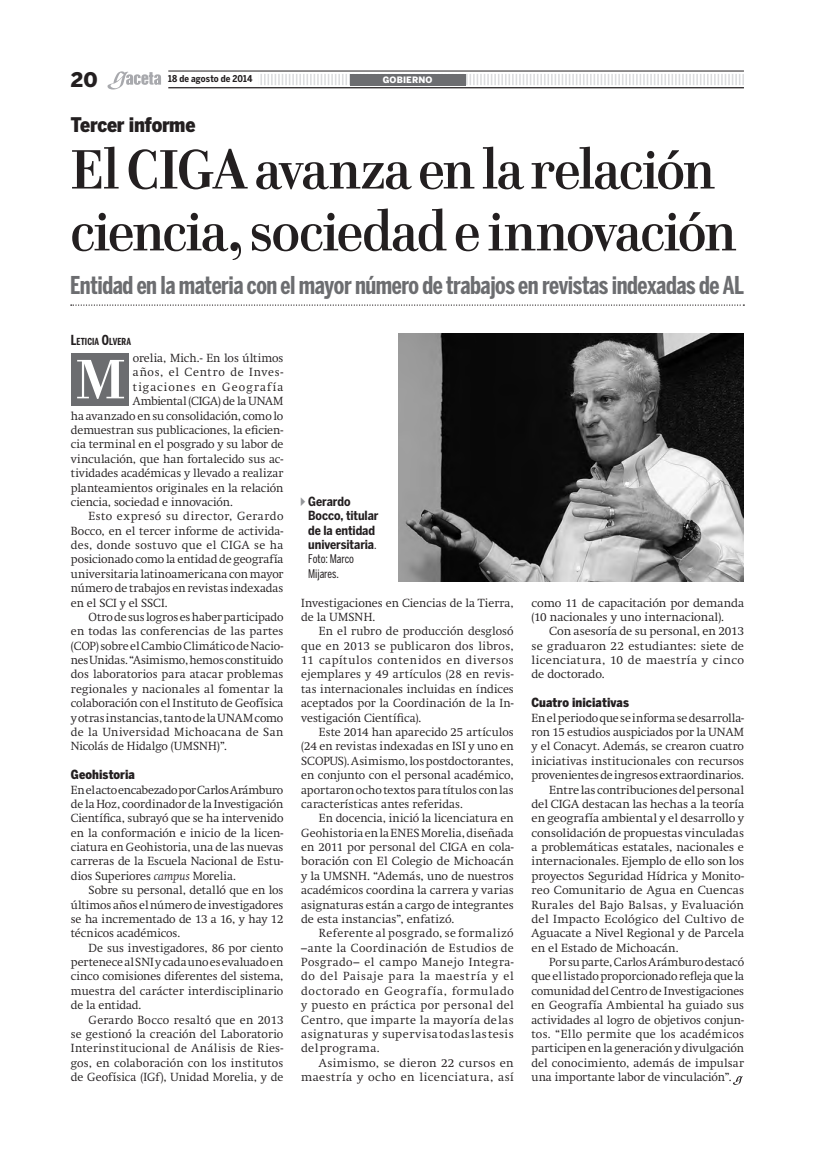
<style>
.page{position:relative;width:815px;height:1152px;background:#fff}
.page>*{position:absolute;margin:0;border:0;box-sizing:border-box;transform-origin:0 0}
.t1{font:700 56.38px "Cellini TF";color:#fff}
.t2{font:700 56.25px/61.9px "Cellini TF";letter-spacing:-.025em;color:#231f20;scale:.95 1}
.t3{font:700 extra-condensed 24.38px "Benton Sans";letter-spacing:-.02em;color:#6c6d70}
.t4{font:900 condensed 20px "Benton Sans";letter-spacing:-.015em;color:#231f20}
.t5{font:900 20px "Benton Sans";color:#231f20}
.t6{font:700 condensed 12.5px/14.4px "Benton Sans";letter-spacing:-.005em;color:#231f20}
.t7{font:900 condensed 12.5px "Benton Sans";letter-spacing:.005em;color:#231f20}
.t8{font:extra-condensed 11.88px/14.4px "Benton Sans";letter-spacing:-.005em;color:#231f20}
.t9{font:300 11.62px/14.4px "Swift";letter-spacing:.005em;color:#231f20;text-align:justify}
.t10{font:300 11.62px "Swift";letter-spacing:.025em;color:#231f20}
.t11{font:300 11.62px/14.4px "Swift";letter-spacing:.035em;color:#231f20;text-align:right}
.t12{font:300 11.62px "Swift";letter-spacing:-.02em;color:#231f20}
.t13{font:300 11.62px "Swift";letter-spacing:.03em;color:#231f20}
.t14{font:300 11.62px "Swift";letter-spacing:.045em;color:#231f20}
.t15{font:300 11.62px "Swift";letter-spacing:-.015em;color:#231f20}
.t16{font:300 11.62px "Swift";letter-spacing:.065em;color:#231f20}
.t17{font:300 11.62px "Swift";letter-spacing:.095em;color:#231f20}
.t18{font:700 extra-condensed 9.62px "Benton Sans";letter-spacing:.01em;color:#231f20}
.t19{font:700 condensed 9.38px "Benton Sans";letter-spacing:.01em;color:#231f20}
.t20{font:900 8.75px "Benton Sans";letter-spacing:.01em;color:#fff}
.s1{font-size:13.75px}
.s2{font-style:italic}
.s3{font-weight:400;font-stretch:extra-condensed;font-size:11.88px}
</style>
<div class="page">
<svg style="left:260px;top:74px;width:484px;height:11px"></svg>
<hr style="left:168px;top:71px;width:576px;height:1px;background:#231f20">
<hr style="left:168px;top:87px;width:576px;height:1px;background:#231f20">
<svg style="left:107px;top:71px;width:54px;height:19px"></svg>
<div style="left:71px;top:353px;width:57px;height:52px;background:#6c6d70"></div>
<div style="left:350px;top:74px;width:115px;height:11px;background:#6c6d70"></div>
<svg style="left:71px;top:304px;width:673px;height:2px"></svg>
<img style="left:398px;top:333px;width:346px;height:248px">
<svg style="left:733px;top:1076px;width:10px;height:8px"></svg>
<h3 class="t5" style="left:71px;top:68px;width:28px">20</h3>
<p class="t19" style="left:168px;top:73px;width:86px">18 de agosto de 2014</p>
<p class="t20" style="left:383px;top:74px;width:51px">GOBIERNO</p>
<h3 class="t4" style="left:71px;top:113px;width:126px">Tercer informe</h3>
<h2 class="t2" style="left:70px;top:137px;width:703px">El CIGA avanza en la relación ciencia, sociedad e innovación</h2>
<h3 class="t3" style="left:70px;top:271px;width:675px">Entidad en la materia con el mayor número de trabajos en revistas indexadas de AL</h3>
<p class="t18" style="left:71px;top:335px;width:62px"><span class="s1">L</span>ETICIA <span class="s1">O</span>LVERA</p>
<h1 class="t1" style="left:75px;top:346px;width:52px">M</h1>
<p class="t9" style="left:133px;top:351px;width:152px">orelia, Mich.- En los últimos</p>
<p class="t16" style="left:133px;top:366px;width:152px">años, el Centro de Inves-</p>
<p class="t17" style="left:133px;top:380px;width:152px">tigaciones en Geografía</p>
<p class="t15" style="left:133px;top:394px;width:152px">Ambiental (CIGA) de la UNAM</p>
<p class="t9" style="left:71px;top:408px;width:214px">ha avanzado en su consolidación, como lo</p>
<p class="t9" style="left:71px;top:423px;width:214px">demuestran sus publicaciones, la eficien-</p>
<p class="t9" style="left:71px;top:437px;width:214px">cia terminal en el posgrado y su labor de</p>
<p class="t9" style="left:71px;top:451px;width:214px">vinculación, que han fortalecido sus ac-</p>
<p class="t9" style="left:71px;top:466px;width:214px">tividades académicas y llevado a realizar</p>
<p class="t9" style="left:71px;top:480px;width:214px">planteamientos originales en la relación</p>
<p class="t9" style="left:71px;top:495px;width:163px">ciencia, sociedad e innovación.</p>
<p class="t14" style="left:89px;top:509px;width:196px">Esto expresó su director, Gerardo</p>
<p class="t9" style="left:71px;top:523px;width:214px">Bocco, en el tercer informe de activida-</p>
<p class="t10" style="left:71px;top:538px;width:214px">des, donde sostuvo que el CIGA se ha</p>
<p class="t9" style="left:71px;top:552px;width:214px">posicionado como la entidad de geografía</p>
<p class="t9" style="left:71px;top:566px;width:214px">universitaria latinoamericana con mayor</p>
<p class="t9" style="left:71px;top:581px;width:214px">número de trabajos en revistas indexadas</p>
<p class="t9" style="left:71px;top:595px;width:98px">en el SCI y el SSCI.</p>
<p class="t9" style="left:89px;top:610px;width:196px">Otro de sus logros es haber participado</p>
<p class="t9" style="left:71px;top:624px;width:214px">en todas las conferencias de las partes</p>
<p class="t9" style="left:71px;top:638px;width:214px">(COP) sobre el Cambio Climático de Nacio-</p>
<p class="t12" style="left:71px;top:653px;width:214px">nes Unidas. “Asimismo, hemos constituido</p>
<p class="t9" style="left:71px;top:667px;width:214px">dos laboratorios para atacar problemas</p>
<p class="t9" style="left:71px;top:681px;width:214px">regionales y nacionales al fomentar la</p>
<p class="t9" style="left:71px;top:696px;width:214px">colaboración con el Instituto de Geofísica</p>
<p class="t9" style="left:71px;top:710px;width:214px">y otras instancias, tanto de la UNAM como</p>
<p class="t13" style="left:71px;top:725px;width:214px">de la Universidad Michoacana de San</p>
<p class="t9" style="left:71px;top:739px;width:158px">Nicolás de Hidalgo (UMSNH)”.</p>
<p class="t7" style="left:71px;top:767px;width:66px">Geohistoria</p>
<p class="t9" style="left:71px;top:782px;width:214px">En el acto encabezado por Carlos Arámburo de la Hoz, coordinador de la Investigación Científica, subrayó que se ha intervenido en la conformación e inicio de la licen&shy;ciatura en Geohistoria, una de las nuevas carreras de la Escuela Nacional de Estu&shy;dios Superiores <span class="s2">campus</span> Morelia.</p>
<p class="t9" style="left:71px;top:883px;width:214px;text-indent:18px">Sobre su personal, detalló que en los últimos años el número de investigadores se ha incrementado de 13 a 16, y hay 12 técnicos académicos.</p>
<p class="t9" style="left:71px;top:940px;width:214px;text-indent:18px">De sus investigadores, 86 por ciento pertenece al SNI y cada uno es evaluado en cinco comisiones diferentes del sistema, muestra del carácter interdisciplinario de la entidad.</p>
<p class="t9" style="left:71px;top:1012px;width:214px;text-indent:18px">Gerardo Bocco resaltó que en 2013 se gestionó la creación del Laboratorio Interinstitucional de Análisis de Ries&shy;gos, en colaboración con los institutos de Geofísica (IGf), Unidad Morelia, y de</p>
<p class="t6" style="left:308px;top:494px;width:72px">Gerardo<br>Bocco, titular de la entidad universitaria<span class="s3">.</span></p>
<p class="t8" style="left:308px;top:552px;width:47px">Foto: Marco<br>Mijares.</p>
<p class="t9" style="left:301px;top:595px;width:214px">Investigaciones en Ciencias de la Tierra, de la UMSNH.</p>
<p class="t9" style="left:301px;top:624px;width:214px;text-indent:18px">En el rubro de producción desglosó que en 2013 se publicaron dos libros, 11 capítulos contenidos en diversos ejemplares y 49 artículos (28 en revis&shy;tas internacionales incluidas en índices aceptados por la Coordinación de la In&shy;vestigación Científica).</p>
<p class="t9" style="left:301px;top:725px;width:214px;text-indent:18px">Este 2014 han aparecido 25 artículos (24 en revistas indexadas en ISI y uno en SCOPUS). Asimismo, los postdoctorantes, en conjunto con el personal académico, aportaron ocho textos para títulos con las características antes referidas.</p>
<p class="t9" style="left:301px;top:811px;width:214px;text-indent:18px">En docencia, inició la licenciatura en Geohistoria en la ENES Morelia, diseñada en 2011 por personal del CIGA en cola&shy;boración con El Colegio de Michoacán y la UMSNH. “Además, uno de nuestros académicos coordina la carrera y varias asignaturas están a cargo de integrantes de esta instancias”, enfatizó.</p>
<p class="t9" style="left:301px;top:926px;width:214px;text-indent:18px">Referente al posgrado, se formalizó –ante la Coordinación de Estudios de Posgrado– el campo Manejo Integra&shy;do del Paisaje para la maestría y el doctorado en Geografía, formulado y puesto en práctica por personal del Centro, que imparte la mayoría delas asignaturas y supervisatodaslastesis delprograma.</p>
<p class="t11" style="left:301px;top:1055px;width:214px">Asimismo, se dieron 22 cursos en maestría y ocho en licenciatura, así</p>
<p class="t9" style="left:531px;top:595px;width:214px">como 11 de capacitación por demanda (10 nacionales y uno internacional).</p>
<p class="t9" style="left:531px;top:624px;width:214px;text-indent:18px">Con asesoría de su personal, en 2013 se graduaron 22 estudiantes: siete de licenciatura, 10 de maestría y cinco de doctorado.</p>
<p class="t7" style="left:531px;top:695px;width:99px">Cuatro iniciativas</p>
<p class="t9" style="left:531px;top:710px;width:214px">En el periodo que se informa se desarrolla-</p>
<p class="t9" style="left:531px;top:725px;width:214px">ron 15 estudios auspiciados por la UNAM</p>
<p class="t9" style="left:531px;top:739px;width:214px">y el Conacyt. Además, se crearon cuatro</p>
<p class="t9" style="left:531px;top:753px;width:214px">iniciativas institucionales con recursos</p>
<p class="t9" style="left:531px;top:768px;width:214px">provenientes de ingresos extraordinarios.</p>
<p class="t9" style="left:549px;top:782px;width:196px">Entre las contribuciones del personal</p>
<p class="t9" style="left:531px;top:796px;width:214px">del CIGA destacan las hechas a la teoría</p>
<p class="t9" style="left:531px;top:811px;width:214px">en geografía ambiental y el desarrollo y</p>
<p class="t9" style="left:531px;top:825px;width:214px">consolidación de propuestas vinculadas</p>
<p class="t9" style="left:531px;top:840px;width:214px">a problemáticas estatales, nacionales e</p>
<p class="t9" style="left:531px;top:854px;width:214px">internacionales. Ejemplo de ello son los</p>
<p class="t9" style="left:531px;top:868px;width:214px">proyectos Seguridad Hídrica y Monito-</p>
<p class="t9" style="left:532px;top:883px;width:214px">reo Comunitario de Agua en Cuencas</p>
<p class="t10" style="left:532px;top:897px;width:214px">Rurales del Bajo Balsas, y Evaluación</p>
<p class="t10" style="left:531px;top:912px;width:214px">del Impacto Ecológico del Cultivo de</p>
<p class="t9" style="left:531px;top:926px;width:214px">Aguacate a Nivel Regional y de Parcela</p>
<p class="t9" style="left:531px;top:940px;width:149px">en el Estado de Michoacán.</p>
<p class="t9" style="left:549px;top:955px;width:196px">Por su parte, Carlos Arámburo destacó</p>
<p class="t9" style="left:531px;top:969px;width:214px">que el listado proporcionado refleja que la</p>
<p class="t9" style="left:531px;top:983px;width:214px">comunidad del Centro de Investigaciones</p>
<p class="t9" style="left:531px;top:998px;width:214px">en Geografía Ambiental ha guiado sus</p>
<p class="t9" style="left:531px;top:1012px;width:214px">actividades al logro de objetivos conjun-</p>
<p class="t10" style="left:531px;top:1027px;width:214px">tos. “Ello permite que los académicos</p>
<p class="t9" style="left:531px;top:1041px;width:214px">participen en la generación y divulgación</p>
<p class="t9" style="left:532px;top:1055px;width:214px">del conocimiento, además de impulsar</p>
<p class="t9" style="left:532px;top:1070px;width:202px">una importante labor de vinculación”.</p>
</div>
